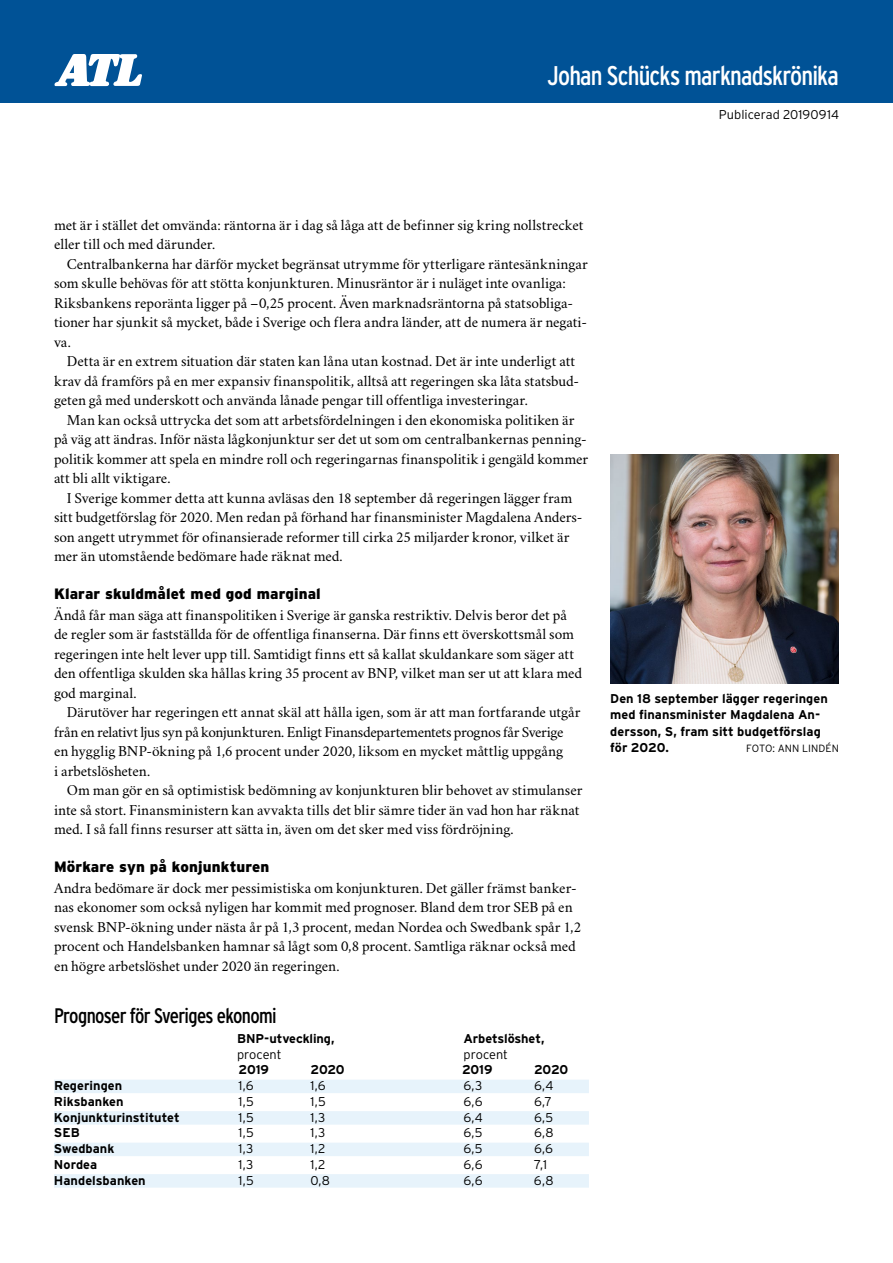
<style>
.page{position:relative;width:893px;height:1263px;background:#fff}
.page>*{position:absolute;margin:0;border:0;box-sizing:border-box;transform-origin:0 0}
.t1{font:condensed 27px "Interstate";letter-spacing:-.035em;color:#fff}
.t2{font:condensed 21px "Interstate";letter-spacing:-.035em;color:#000}
.t3{font:15px/19.5px "Crimson";letter-spacing:-.005em;color:#000}
.t4{font:900 15px "Interstate";letter-spacing:.01em;color:#000}
.t5{font:700 12.75px/16.5px "Interstate";color:#000}
.t6{font:300 12.75px "Interstate";color:#000}
.t7{font:300 10.5px "Interstate";letter-spacing:.005em;color:#000}
</style>
<div class="page">
<div style="left:0;top:0;width:893px;height:102px;background:#005296"></div>
<svg style="left:54px;top:54px;width:88px;height:32px"></svg>
<img style="left:610px;top:454px;width:229px;height:230px">
<div style="left:54px;top:1080px;width:535px;height:13px;background:#e7f3fb"></div>
<div style="left:54px;top:1111px;width:535px;height:14px;background:#e7f3fb"></div>
<div style="left:54px;top:1143px;width:535px;height:13px;background:#e7f3fb"></div>
<div style="left:54px;top:1174px;width:535px;height:14px;background:#e7f3fb"></div>
<h1 class="t1" style="left:547px;top:61px;width:293px">Johan Schücks marknadskrönika</h1>
<p class="t6" style="left:719px;top:107px;width:122px">Publicerad 20190914</p>
<p class="t3" style="left:54px;top:214px;width:531px">met är i stället det omvända: räntorna är i dag så låga att de befinner sig kring nollstrecket eller till och med därunder.</p>
<p class="t3" style="left:54px;top:253px;width:535px;text-indent:13px">Centralbankerna har därför mycket begränsat utrymme för ytterligare räntesänkningar som skulle behövas för att stötta konjunkturen. Minusräntor är i nuläget inte ovanliga:<br>Riksbankens reporänta ligger på –0,25 procent. Även marknadsräntorna på statsobliga&shy;tioner har sjunkit så mycket, både i Sverige och flera andra länder, att de numera är negati&shy;va.</p>
<p class="t3" style="left:54px;top:350px;width:527px;text-indent:13px">Detta är en extrem situation där staten kan låna utan kostnad. Det är inte underligt att krav då framförs på en mer expansiv finanspolitik, alltså att regeringen ska låta statsbud&shy;geten gå med underskott och använda lånade pengar till offentliga investeringar.</p>
<p class="t3" style="left:54px;top:409px;width:536px;text-indent:13px">Man kan också uttrycka det som att arbetsfördelningen i den ekonomiska politiken är på väg att ändras. Inför nästa lågkonjunktur ser det ut som om centralbankernas penning&shy;politik kommer att spela en mindre roll och regeringarnas finanspolitik i gengäld kommer att bli allt viktigare.</p>
<p class="t3" style="left:54px;top:487px;width:530px;text-indent:13px">I Sverige kommer detta att kunna avläsas den 18 september då regeringen lägger fram sitt budgetförslag för 2020. Men redan på förhand har finansminister Magdalena Anders&shy;son angett utrymmet för ofinansierade reformer till cirka 25 miljarder kronor, vilket är mer än utomstående bedömare hade räknat med.</p>
<p class="t4" style="left:54px;top:585px;width:268px">Klarar skuldmålet med god marginal</p>
<p class="t3" style="left:54px;top:604px;width:530px">Ändå får man säga att finanspolitiken i Sverige är ganska restriktiv. Delvis beror det på de regler som är fastställda för de offentliga finanserna. Där finns ett överskottsmål som regeringen inte helt lever upp till. Samtidigt finns ett så kallat skuldankare som säger att den offentliga skulden ska hållas kring 35 procent av BNP, vilket man ser ut att klara med god marginal.</p>
<p class="t3" style="left:54px;top:701px;width:528px;text-indent:13px">Därutöver har regeringen ett annat skäl att hålla igen, som är att man fortfarande utgår från en relativt ljus syn på konjunkturen. Enligt Finansdepartementets prognos får Sverige en hygglig BNP-ökning på 1,6 procent under 2020, liksom en mycket måttlig uppgång<br>i arbetslösheten.</p>
<p class="t3" style="left:54px;top:779px;width:530px;text-indent:13px">Om man gör en så optimistisk bedömning av konjunkturen blir behovet av stimulanser inte så stort. Finansministern kan avvakta tills det blir sämre tider än vad hon har räknat med. I så fall finns resurser att sätta in, även om det sker med viss fördröjning.</p>
<p class="t4" style="left:54px;top:858px;width:217px">Mörkare syn på konjunkturen</p>
<p class="t3" style="left:54px;top:877px;width:529px">Andra bedömare är dock mer pessimistiska om konjunkturen. Det gäller främst banker&shy;nas ekonomer som också nyligen har kommit med prognoser. Bland dem tror SEB på en svensk BNP-ökning under nästa år på 1,3 procent, medan Nordea och Swedbank spår 1,2 procent och Handelsbanken hamnar så lågt som 0,8 procent. Samtliga räknar också med en högre arbetslöshet under 2020 än regeringen.</p>
<h2 class="t2" style="left:54px;top:1004px;width:224px">Prognoser för Sveriges ekonomi</h2>
<p class="t5" style="left:237px;top:1030px;width:99px">BNP-utveckling,</p>
<p class="t5" style="left:463px;top:1030px;width:83px">Arbetslöshet,</p>
<p class="t6" style="left:237px;top:1047px;width:46px">procent</p>
<p class="t6" style="left:463px;top:1047px;width:46px">procent</p>
<p class="t5" style="left:238px;top:1061px;width:32px">2019</p>
<p class="t5" style="left:310px;top:1061px;width:36px">2020</p>
<p class="t5" style="left:462px;top:1061px;width:32px">2019</p>
<p class="t5" style="left:534px;top:1061px;width:36px">2020</p>
<p class="t5" style="left:54px;top:1077px;width:70px">Regeringen</p>
<p class="t6" style="left:238px;top:1078px;width:17px">1,6</p>
<p class="t6" style="left:310px;top:1078px;width:17px">1,6</p>
<p class="t6" style="left:463px;top:1078px;width:20px">6,3</p>
<p class="t6" style="left:534px;top:1078px;width:21px">6,4</p>
<p class="t5" style="left:54px;top:1093px;width:71px">Riksbanken</p>
<p class="t6" style="left:238px;top:1094px;width:17px">1,5</p>
<p class="t6" style="left:310px;top:1094px;width:17px">1,5</p>
<p class="t6" style="left:463px;top:1094px;width:21px">6,6</p>
<p class="t6" style="left:534px;top:1094px;width:19px">6,7</p>
<p class="t5" style="left:54px;top:1109px;width:127px">Konjunkturinstitutet</p>
<p class="t6" style="left:238px;top:1110px;width:17px">1,5</p>
<p class="t6" style="left:310px;top:1110px;width:16px">1,3</p>
<p class="t6" style="left:463px;top:1110px;width:21px">6,4</p>
<p class="t6" style="left:534px;top:1110px;width:21px">6,5</p>
<p class="t5" style="left:54px;top:1124px;width:27px">SEB</p>
<p class="t6" style="left:238px;top:1126px;width:17px">1,5</p>
<p class="t6" style="left:310px;top:1126px;width:16px">1,3</p>
<p class="t6" style="left:463px;top:1126px;width:21px">6,5</p>
<p class="t6" style="left:534px;top:1126px;width:21px">6,8</p>
<p class="t5" style="left:54px;top:1140px;width:62px">Swedbank</p>
<p class="t6" style="left:238px;top:1141px;width:16px">1,3</p>
<p class="t6" style="left:310px;top:1141px;width:16px">1,2</p>
<p class="t6" style="left:463px;top:1141px;width:21px">6,5</p>
<p class="t6" style="left:534px;top:1141px;width:21px">6,6</p>
<p class="t5" style="left:54px;top:1156px;width:45px">Nordea</p>
<p class="t6" style="left:238px;top:1157px;width:16px">1,3</p>
<p class="t6" style="left:310px;top:1157px;width:16px">1,2</p>
<p class="t6" style="left:463px;top:1157px;width:21px">6,6</p>
<p class="t6" style="left:534px;top:1157px;width:15px">7,1</p>
<p class="t5" style="left:54px;top:1172px;width:93px">Handelsbanken</p>
<p class="t6" style="left:238px;top:1173px;width:17px">1,5</p>
<p class="t6" style="left:310px;top:1173px;width:21px">0,8</p>
<p class="t6" style="left:463px;top:1173px;width:21px">6,6</p>
<p class="t6" style="left:534px;top:1173px;width:21px">6,8</p>
<p class="t5" style="left:610px;top:690px;width:219px">Den 18 september lägger regeringen med finansminister Magdalena An&shy;dersson, S, fram sitt budgetförslag för 2020.</p>
<p class="t7" style="left:746px;top:743px;width:94px">FOTO: ANN LINDÉN</p>
</div>
